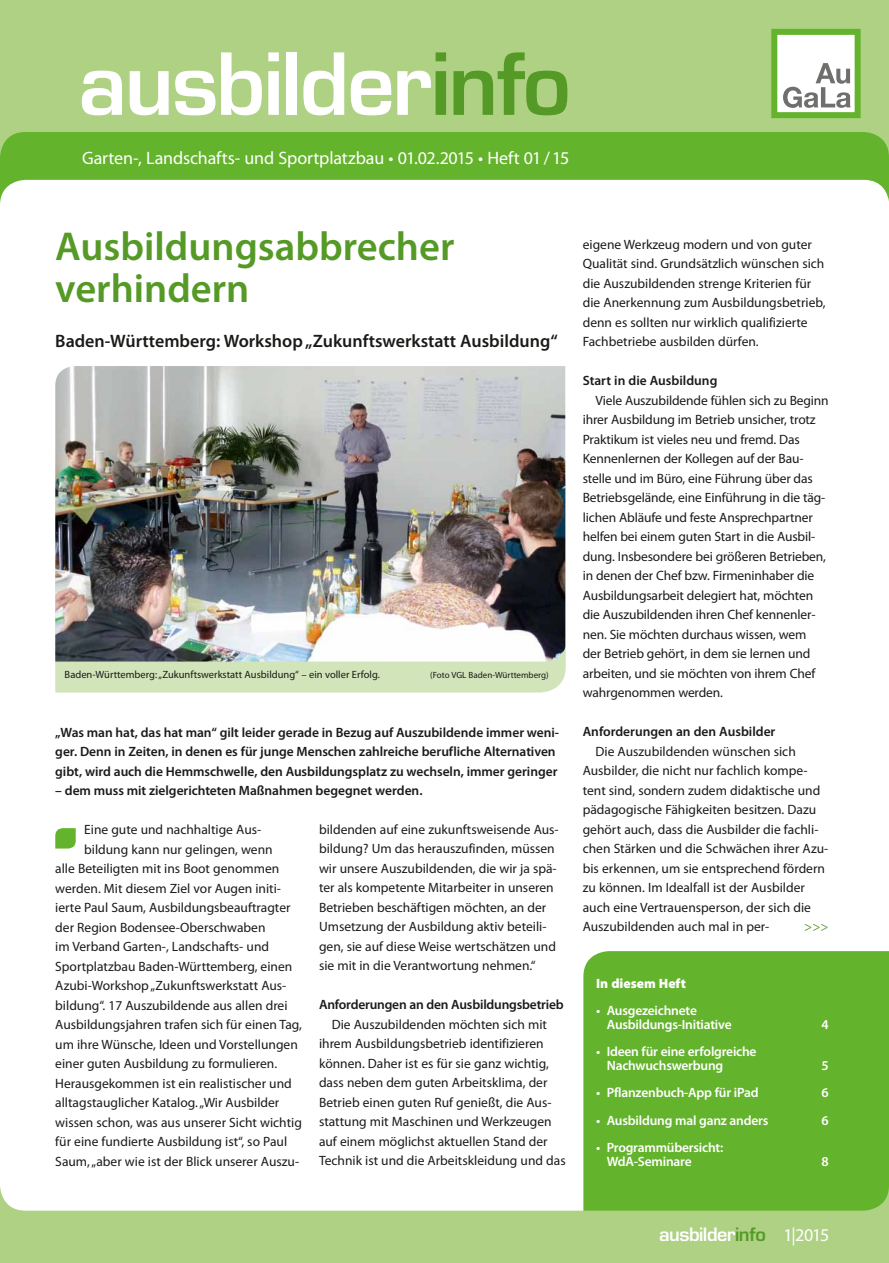
<style>
.page{position:relative;width:889px;height:1263px;background:#fff}
.page>*{position:absolute;margin:0;border:0;box-sizing:border-box;transform-origin:0 0}
.t1{font:600 83.25px "Eurostile";letter-spacing:-.025em;color:#fff}
.t2{font:600 40.5px/42px "Myriad Pro";color:#559a26}
.t3{font:18px "Myriad Pro";letter-spacing:-.01em;color:#fff}
.t4{font:600 18px "Myriad Pro";color:#1a1a18}
.t5{font:600 18px "Eurostile";letter-spacing:-.025em;color:#fff}
.t6{font:13.5px/19.5px "Myriad Pro";color:#1a1a18}
.t7{font:600 13.5px/19.5px "Myriad Pro";letter-spacing:-.005em;color:#1a1a18}
.t8{font:600 13.5px/13.5px "Myriad Pro";letter-spacing:-.015em;color:#fff}
.t9{font:900 13.5px "Myriad Pro";color:#fff}
.t10{font:13.5px "Myriad Pro";color:#559a26}
.t11{font:10.5px "Myriad Pro";color:#1a1a18}
.t12{font:9px "Myriad Pro";color:#1a1a18}
.s1{color:#559a26}
.s2{font-family:"Myriad Pro";font-weight:400}
</style>
<div class="page">
<div style="left:583px;top:951px;width:306px;height:210px;background:#64b32c"></div>
<svg style="left:55px;top:828px;width:21px;height:20px"></svg>
<div style="left:55px;top:479px;width:511px;height:213px;background:#d2e4ba"></div>
<img style="left:55px;top:366px;width:510px;height:295px">
<div style="left:0;top:0;width:889px;height:162px;background:#aed184"></div>
<svg style="left:771px;top:29px;width:89px;height:89px;background:#c7dbba"></svg>
<svg style="left:0;top:132px;width:889px;height:71px;fill:#64b32c"></svg>
<svg style="left:0;top:1161px;width:889px;height:102px;fill:#aed184"></svg>
<h1 class="t1" style="left:78px;top:32px;width:494px">ausbilder<span class="s1">info</span></h1>
<h3 class="t3" style="left:82px;top:147px;width:489px">Garten-, Landschafts- und Sportplatzbau • 01.02.2015 • Heft 01 /15</h3>
<h2 class="t2" style="left:55px;top:224px;width:401px">Ausbildungsabbrecher verhindern</h2>
<h3 class="t4" style="left:55px;top:329px;width:504px">Baden-Württemberg: Workshop „Zukunftswerkstatt Ausbildung“</h3>
<p class="t11" style="left:65px;top:668px;width:317px">Baden-Württemberg: „Zukunftswerkstatt Ausbildung“ – ein voller Erfolg.</p>
<p class="t12" style="left:430px;top:670px;width:120px">(Foto VGL Baden-Württemberg)</p>
<p class="t7" style="left:55px;top:722px;width:505px">„Was man hat, das hat man“ gilt leider gerade in Bezug auf Auszubildende immer weni&shy;ger. Denn in Zeiten, in denen es für junge Menschen zahlreiche berufliche Alternativen gibt, wird auch die Hemmschwelle, den Ausbildungsplatz zu wechseln, immer geringer</p>
<p class="t7" style="left:55px;top:780px;width:369px">– dem muss mit zielgerichteten Maßnahmen begegnet werden.</p>
<p class="t6" style="left:84px;top:820px;width:179px">Eine gute und nachhaltige Aus-</p>
<p class="t6" style="left:84px;top:839px;width:190px">bildung kann nur gelingen, wenn</p>
<p class="t6" style="left:55px;top:859px;width:225px">alle Beteiligten mit ins Boot genommen</p>
<p class="t6" style="left:55px;top:878px;width:227px">werden. Mit diesem Ziel vor Augen initi-</p>
<p class="t6" style="left:55px;top:897px;width:237px">ierte Paul Saum, Ausbildungsbeauftragter</p>
<p class="t6" style="left:55px;top:917px;width:212px">der Region Bodensee-Oberschwaben</p>
<p class="t6" style="left:55px;top:936px;width:215px">im Verband Garten-, Landschafts- und</p>
<p class="t6" style="left:55px;top:956px;width:238px">Sportplatzbau Baden-Württemberg, einen</p>
<p class="t6" style="left:55px;top:975px;width:232px">Azubi-Workshop „Zukunftswerkstatt Aus-</p>
<p class="t6" style="left:55px;top:995px;width:234px">bildung“. 17 Auszubildende aus allen drei</p>
<p class="t6" style="left:55px;top:1014px;width:248px">Ausbildungsjahren trafen sich für einen Tag,</p>
<p class="t6" style="left:55px;top:1034px;width:244px">um ihre Wünsche, Ideen und Vorstellungen</p>
<p class="t6" style="left:55px;top:1053px;width:223px">einer guten Ausbildung zu formulieren.</p>
<p class="t6" style="left:55px;top:1073px;width:238px">Herausgekommen ist ein realistischer und</p>
<p class="t6" style="left:55px;top:1092px;width:225px">alltagstauglicher Katalog. „Wir Ausbilder</p>
<p class="t6" style="left:55px;top:1112px;width:248px">wissen schon, was aus unserer Sicht wichtig</p>
<p class="t6" style="left:55px;top:1131px;width:233px">für eine fundierte Ausbildung ist“, so Paul</p>
<p class="t6" style="left:55px;top:1151px;width:245px">Saum, „aber wie ist der Blick unserer Auszu-</p>
<p class="t6" style="left:319px;top:819px;width:241px">bildenden auf eine zukunftsweisende Aus&shy;bildung? Um das herauszufinden, müssen wir unsere Auszubildenden, die wir ja spä&shy;ter als kompetente Mitarbeiter in unseren Betrieben beschäftigen möchten, an der Umsetzung der Ausbildung aktiv beteili&shy;gen, sie auf diese Weise wertschätzen und sie mit in die Verantwortung nehmen.“</p>
<p class="t7" style="left:319px;top:995px;width:246px">Anforderungen an den Ausbildungsbetrieb</p>
<p class="t6" style="left:319px;top:1014px;width:248px;text-indent:13px">Die Auszubildenden möchten sich mit ihrem Ausbildungsbetrieb identifizieren können. Daher ist es für sie ganz wichtig, dass neben dem guten Arbeitsklima, der Betrieb einen guten Ruf genießt, die Aus&shy;stattung mit Maschinen und Werkzeugen auf einem möglichst aktuellen Stand der Technik ist und die Arbeitskleidung und das</p>
<p class="t6" style="left:583px;top:234px;width:244px">eigene Werkzeug modern und von guter Qualität sind. Grundsätzlich wünschen sich die Auszubildenden strenge Kriterien für die Anerkennung zum Ausbildungsbetrieb, denn es sollten nur wirklich qualifizierte Fachbetriebe ausbilden dürfen.</p>
<p class="t7" style="left:583px;top:371px;width:136px">Start in die Ausbildung</p>
<p class="t6" style="left:583px;top:390px;width:247px;text-indent:13px">Viele Auszubildende fühlen sich zu Beginn ihrer Ausbildung im Betrieb unsicher, trotz Praktikum ist vieles neu und fremd. Das Kennenlernen der Kollegen auf der Bau&shy;stelle und im Büro, eine Führung über das Betriebsgelände, eine Einführung in die täg&shy;lichen Abläufe und feste Ansprechpartner helfen bei einem guten Start in die Ausbil&shy;dung. Insbesondere bei größeren Betrieben, in denen der Chef bzw. Firmeninhaber die Ausbildungsarbeit delegiert hat, möchten die Auszubildenden ihren Chef kennenler&shy;nen. Sie möchten durchaus wissen, wem<br>der Betrieb gehört, in dem sie lernen und arbeiten, und sie möchten von ihrem Chef wahrgenommen werden.</p>
<p class="t7" style="left:583px;top:722px;width:194px">Anforderungen an den Ausbilder</p>
<p class="t6" style="left:583px;top:741px;width:247px;text-indent:13px">Die Auszubildenden wünschen sich Ausbilder, die nicht nur fachlich kompe&shy;tent sind, sondern zudem didaktische und pädagogische Fähigkeiten besitzen. Dazu gehört auch, dass die Ausbilder die fachli&shy;chen Stärken und die Schwächen ihrer Azu&shy;bis erkennen, um sie entsprechend fördern zu können. Im Idealfall ist der Ausbilder auch eine Vertrauensperson, der sich die Auszubildenden auch mal in per-</p>
<p class="t10" style="left:804px;top:918px;width:26px">&gt;&gt;&gt;</p>
<p class="t9" style="left:596px;top:974px;width:91px">In diesem Heft</p>
<p class="t8" style="left:607px;top:1004px;width:126px;text-indent:-11px">• Ausgezeichnete<br>Ausbildungs-Initiative</p>
<p class="t8" style="left:607px;top:1045px;width:151px;text-indent:-11px">• Ideen für eine erfolgreiche<br>Nachwuchswerbung</p>
<p class="t8" style="left:821px;top:1017px;width:9px">4</p>
<p class="t8" style="left:821px;top:1058px;width:9px">5</p>
<p class="t8" style="left:596px;top:1086px;width:164px">• Pflanzenbuch-App für iPad</p>
<p class="t8" style="left:821px;top:1086px;width:9px">6</p>
<p class="t8" style="left:596px;top:1113px;width:174px">• Ausbildung mal ganz anders</p>
<p class="t8" style="left:821px;top:1113px;width:9px">6</p>
<p class="t8" style="left:607px;top:1141px;width:118px;text-indent:-11px">• Programmübersicht:<br>WdA-Seminare</p>
<p class="t8" style="left:821px;top:1154px;width:9px">8</p>
<h3 class="t5" style="left:659px;top:1223px;width:172px">ausbilder<span class="s1">info</span> <span class="s2">1|2015</span></h3>
</div>
